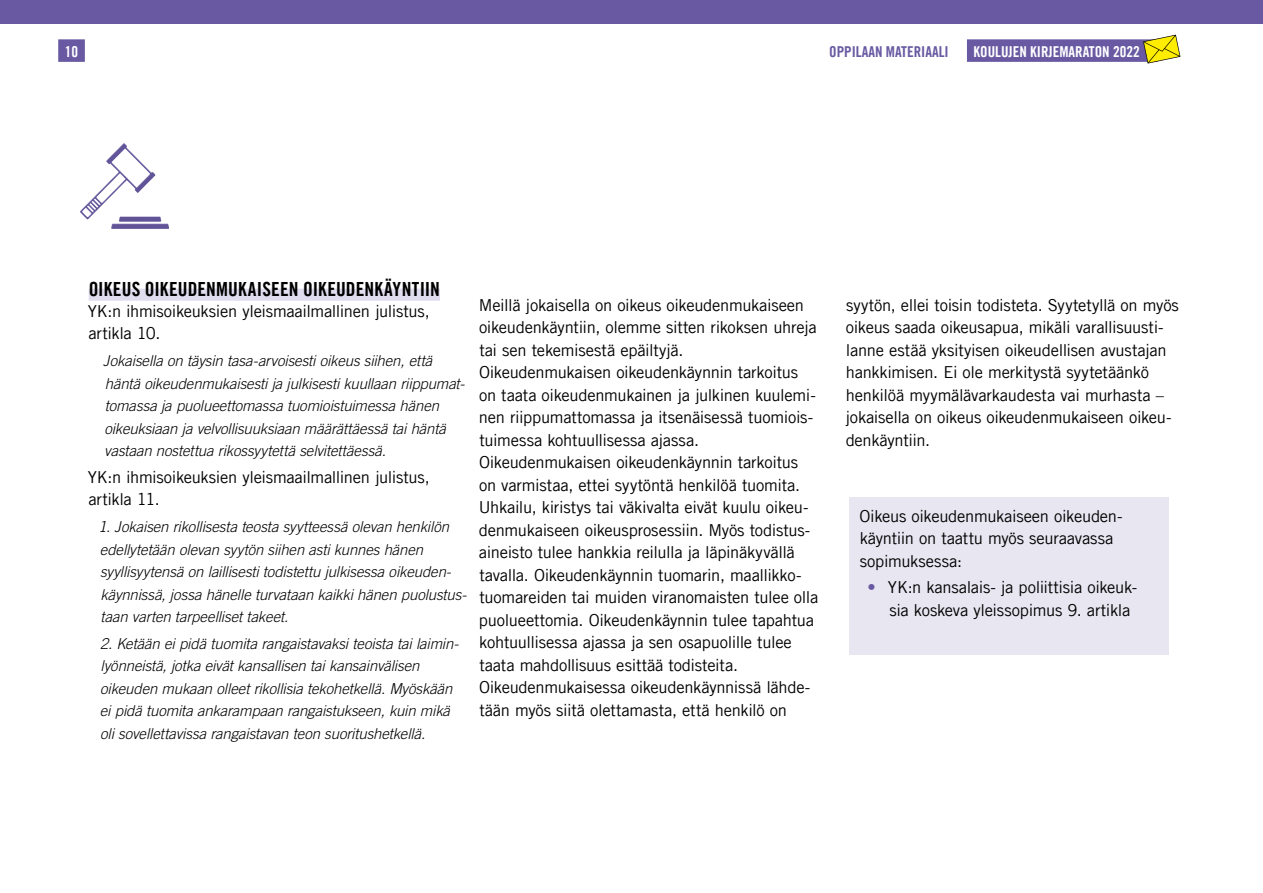
<style>
.page{position:relative;width:1263px;height:893px;background:#fff}
.page>*{position:absolute;margin:0;border:0;box-sizing:border-box;transform-origin:0 0}
.t1{font:19.5px "Amnesty Trade Gothic Bd Cn 20";letter-spacing:.005em;color:#000}
.t2{font:16.5px/22.5px "Amnesty Trade Gothic";letter-spacing:-.015em;color:#000}
.t3{font:italic 300 15px/22.5px "Amnesty Trade Gothic";letter-spacing:-.01em;color:#000}
.t4{font:15px "Amnesty Trade Gothic Bd Cn 20";color:#fff}
.t5{font:15px "Amnesty Trade Gothic Bd Cn 20";color:#6859a2}
.s1{color:#6859a2}
</style>
<div class="page">
<div style="left:58px;top:39px;width:27px;height:23px;background:#6859a2"></div>
<div style="left:0;top:0;width:1263px;height:24px;background:#6859a2"></div>
<div style="left:967px;top:39px;width:190px;height:23px;background:#6859a2"></div>
<svg style="left:1143px;top:35px;width:37px;height:29px"></svg>
<div style="left:850px;top:498px;width:319px;height:157px;background:#e8e6f1"></div>
<svg style="left:80px;top:143px;width:89px;height:86px"></svg>
<div style="left:89px;top:289px;width:351px;height:12px;background:#e0dcef"></div>
<p class="t4" style="left:65px;top:42px;width:15px">10</p>
<p class="t5" style="left:829px;top:42px;width:121px">OPPILAAN MATERIAALI</p>
<p class="t4" style="left:973px;top:42px;width:168px">KOULUJEN KIRJEMARATON 2022</p>
<p class="t1" style="left:89px;top:277px;width:353px">OIKEUS OIKEUDENMUKAISEEN OIKEUDENKÄYNTIIN</p>
<p class="t2" style="left:88px;top:300px;width:344px">YK:n ihmisoikeuksien yleismaailmallinen julistus, artikla 10.</p>
<p class="t3" style="left:103px;top:349px;width:363px">Jokaisella on täysin tasa-arvoisesti oikeus siihen, että häntä oikeudenmukaisesti ja julkisesti kuullaan riippumat&shy;tomassa ja puolueettomassa tuomioistuimessa hänen oikeuksiaan ja velvollisuuksiaan määrättäessä tai häntä vastaan nostettua rikossyytettä selvitettäessä.</p>
<p class="t2" style="left:88px;top:466px;width:344px">YK:n ihmisoikeuksien yleismaailmallinen julistus, artikla 11.</p>
<p class="t3" style="left:98px;top:515px;width:370px">1. Jokaisen rikollisesta teosta syytteessä olevan henkilön edellytetään olevan syytön siihen asti kunnes hänen syyllisyytensä on laillisesti todistettu julkisessa oikeuden&shy;käynnissä, jossa hänelle turvataan kaikki hänen puolustus&shy;taan varten tarpeelliset takeet.</p>
<p class="t3" style="left:100px;top:632px;width:360px">2. Ketään ei pidä tuomita rangaistavaksi teoista tai laimin&shy;lyönneistä, jotka eivät kansallisen tai kansainvälisen oikeuden mukaan olleet rikollisia tekohetkellä. Myöskään ei pidä tuomita ankarampaan rangaistukseen, kuin mikä oli sovellettavissa rangaistavan teon suoritushetkellä.</p>
<p class="t2" style="left:479px;top:293px;width:341px">Meillä jokaisella on oikeus oikeudenmukaiseen oikeudenkäyntiin, olemme sitten rikoksen uhreja tai sen tekemisestä epäiltyjä.<br>Oikeudenmukaisen oikeudenkäynnin tarkoitus on taata oikeudenmukainen ja julkinen kuulemi&shy;nen riippumattomassa ja itsenäisessä tuomiois&shy;tuimessa kohtuullisessa ajassa.<br>Oikeudenmukaisen oikeudenkäynnin tarkoitus on varmistaa, ettei syytöntä henkilöä tuomita.<br>Uhkailu, kiristys tai väkivalta eivät kuulu oikeu&shy;denmukaiseen oikeusprosessiin. Myös todistus&shy;aineisto tulee hankkia reilulla ja läpinäkyvällä tavalla. Oikeudenkäynnin tuomarin, maallikko&shy;tuomareiden tai muiden viranomaisten tulee olla puolueettomia. Oikeudenkäynnin tulee tapahtua kohtuullisessa ajassa ja sen osapuolille tulee taata mahdollisuus esittää todisteita.<br>Oikeudenmukaisessa oikeudenkäynnissä lähde&shy;tään myös siitä olettamasta, että henkilö on</p>
<p class="t2" style="left:845px;top:293px;width:335px">syytön, ellei toisin todisteta. Syytetyllä on myös oikeus saada oikeusapua, mikäli varallisuusti&shy;lanne estää yksityisen oikeudellisen avustajan hankkimisen. Ei ole merkitystä syytetäänkö henkilöä myymälävarkaudesta vai murhasta – jokaisella on oikeus oikeudenmukaiseen oikeu&shy;denkäyntiin.</p>
<p class="t2" style="left:859px;top:504px;width:265px">Oikeus oikeudenmukaiseen oikeuden&shy;käyntiin on taattu myös seuraavassa sopimuksessa:</p>
<p class="t2" style="left:889px;top:576px;width:249px;text-indent:-22px"><span class="s1">•</span> YK:n kansalais- ja poliittisia oikeuk&shy;sia koskeva yleissopimus 9. artikla</p>
</div>
